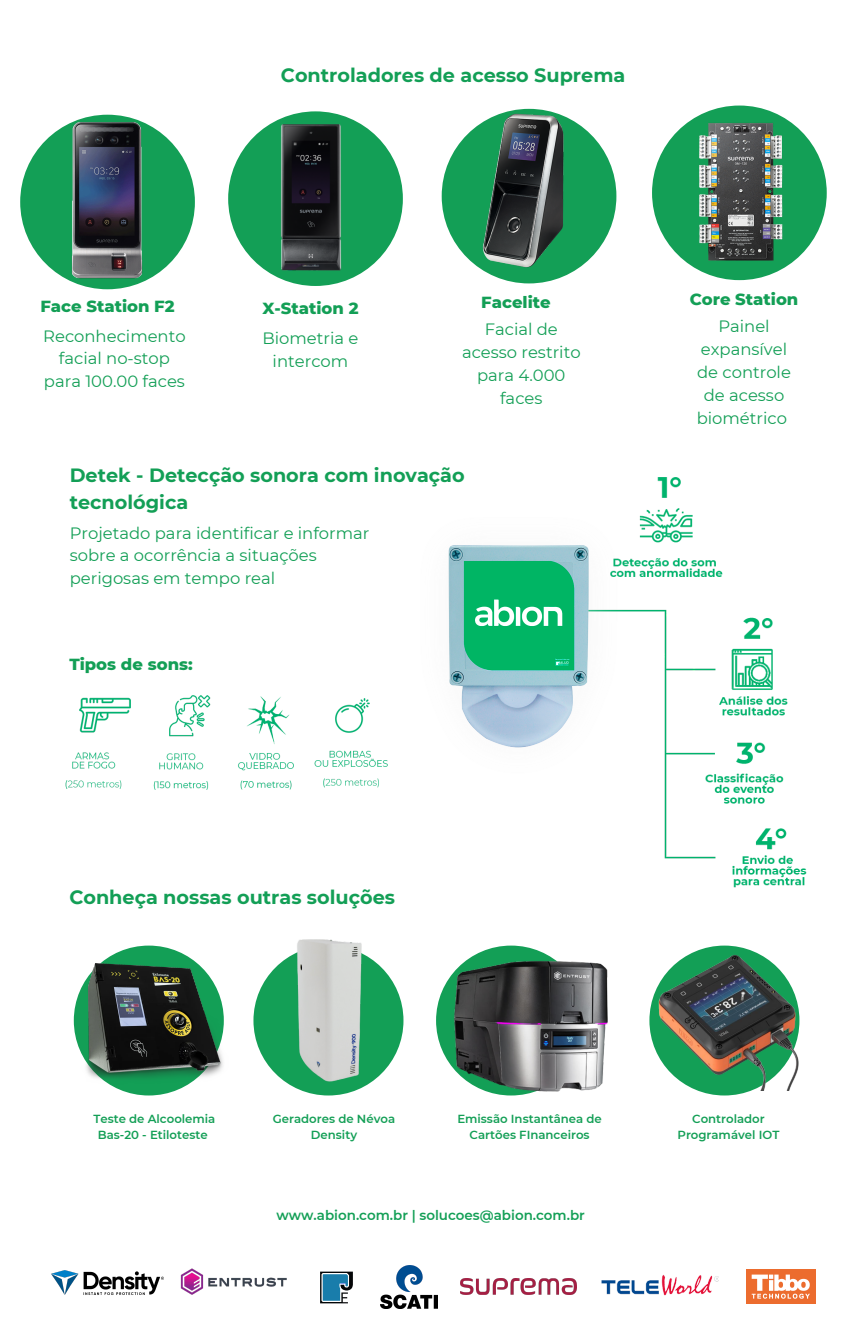
<style>
.page{position:relative;width:867px;height:1339px;background:#fff}
.page>*{position:absolute;margin:0;border:0;box-sizing:border-box;transform-origin:0 0}
.t1{font:700 19.18px/26.8px "Montserrat";color:#139f56}
.t2{font:16.41px/22.9px "Montserrat";color:#139f56;text-align:center}
.t3{font:800 16.41px "Montserrat";color:#139f56}
.t4{font:600 13.44px "Montserrat";color:#139f56}
.t5{font:600 11.72px/16.3px "Montserrat";color:#139f56;text-align:center}
</style>
<div class="page">
<img style="left:441px;top:108px;width:171px;height:172px">
<img style="left:20px;top:114px;width:175px;height:176px">
<div style="left:228px;top:111px;width:175px;height:175px;background:#139f56;border-radius:50%"></div>
<img style="left:251px;top:120px;width:118px;height:152px">
<div style="left:74px;top:945px;width:150px;height:150px;background:#139f56;border-radius:50%"></div>
<img style="left:81px;top:945px;width:123px;height:140px">
<div style="left:651px;top:106px;width:175px;height:174px;background:#139f56;border-radius:50%"></div>
<img style="left:663px;top:115px;width:155px;height:154px">
<div style="left:253px;top:945px;width:150px;height:150px;background:#139f56;border-radius:50%"></div>
<img style="left:204px;top:939px;width:192px;height:146px">
<img style="left:396px;top:945px;width:212px;height:151px">
<img style="left:65px;top:695px;width:314px;height:95px">
<img style="left:320px;top:1271px;width:33px;height:33px">
<img style="left:380px;top:1265px;width:57px;height:43px">
<img style="left:460px;top:1278px;width:116px;height:17px">
<img style="left:657px;top:477px;width:150px;height:411px">
<img style="left:373px;top:488px;width:293px;height:293px">
<img style="left:649px;top:945px;width:151px;height:145px">
<div style="left:746px;top:1269px;width:69px;height:35px;background:#ec6c2e"></div>
<svg style="left:751px;top:1274px;width:58px;height:24px"></svg>
<img style="left:181px;top:1268px;width:106px;height:27px">
<img style="left:52px;top:1270px;width:111px;height:25px">
<img style="left:601px;top:1275px;width:117px;height:21px">
<p class="t1" style="left:281px;top:62px;width:346px">Controladores de acesso Suprema</p>
<p class="t3" style="left:40px;top:296px;width:136px">Face Station F2</p>
<p class="t2" style="left:43px;top:324px;width:144px">Reconhecimento facial no-stop para 100.00 faces</p>
<p class="t3" style="left:262px;top:298px;width:98px">X-Station 2</p>
<p class="t2" style="left:262px;top:327px;width:97px">Biometria e intercom</p>
<p class="t3" style="left:481px;top:292px;width:71px">Facelite</p>
<p class="t2" style="left:462px;top:317px;width:120px">Facial de acesso restrito para 4.000 faces</p>
<p class="t1" style="left:70px;top:461px;width:396px">Detek - Detecção sonora com inovação tecnológica</p>
<p class="t2" style="left:70px;top:521px;width:301px;line-height:22.8px;text-align:left">Projetado para identificar e informar sobre a ocorrência a situações perigosas em tempo real</p>
<p class="t3" style="left:69px;top:654px;width:125px">Tipos de sons:</p>
<p class="t3" style="left:689px;top:289px;width:110px">Core Station</p>
<p class="t2" style="left:696px;top:315px;width:96px">Painel expansível de controle de acesso biométrico</p>
<p class="t1" style="left:69px;top:883px;width:327px">Conheça nossas outras soluções</p>
<p class="t5" style="left:93px;top:1110px;width:123px">Teste de Alcoolemia<br>Bas-20 - Etiloteste</p>
<p class="t5" style="left:273px;top:1110px;width:124px">Geradores de Névoa<br>Density</p>
<p class="t5" style="left:457px;top:1110px;width:146px">Emissão Instantânea de<br>Cartões FInanceiros</p>
<p class="t4" style="left:276px;top:1207px;width:310px">www.abion.com.br | solucoes@abion.com.br</p>
<p class="t5" style="left:677px;top:1110px;width:103px">Controlador<br>Programável IOT</p>
</div>
